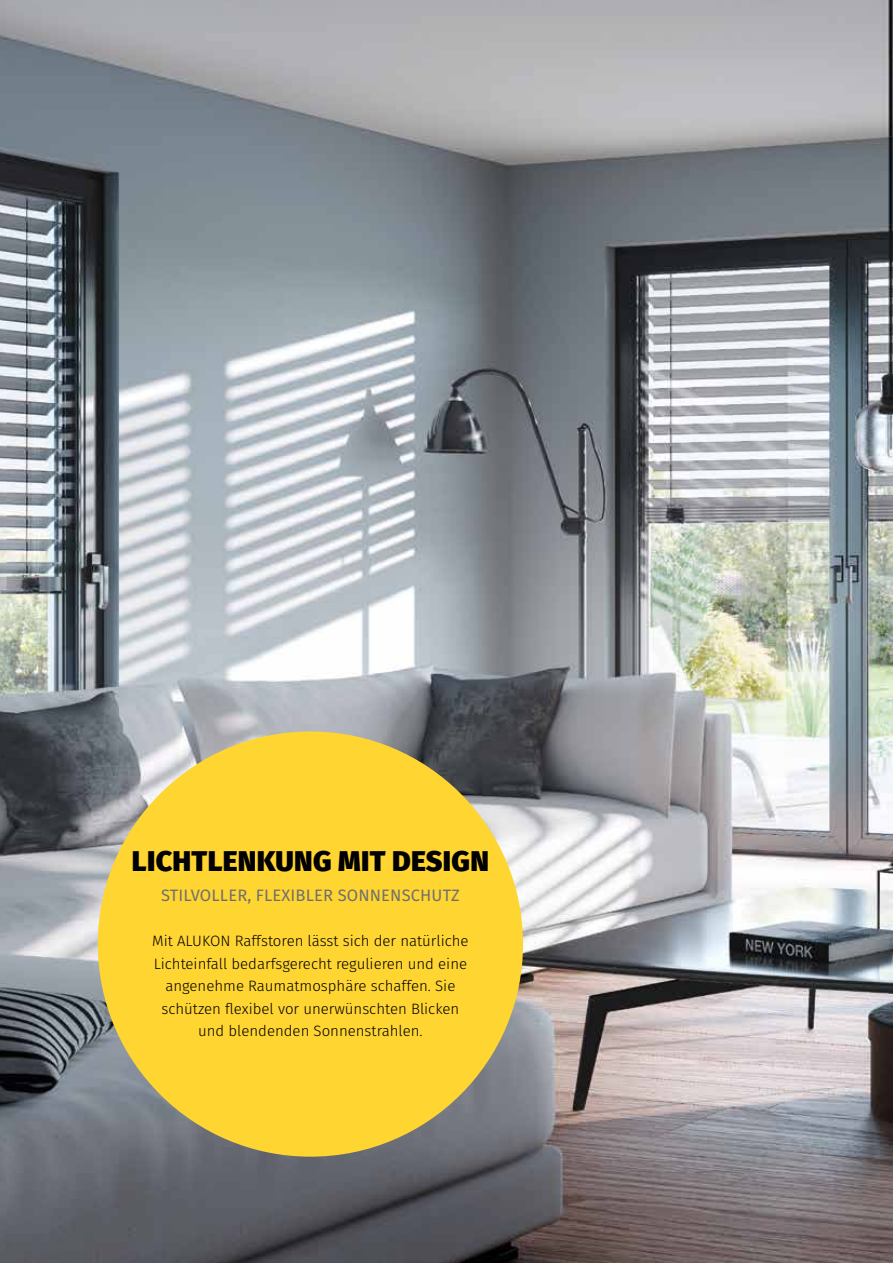
<style>
.page{position:relative;width:893px;height:1263px;background:#fff}
.page>*{position:absolute;margin:0;border:0;box-sizing:border-box;transform-origin:0 0}
.t1{font:800 28.5px "Fira Sans";letter-spacing:.01em;color:#000}
.t2{font:16.5px "Fira Sans";letter-spacing:.01em;color:#706f6f}
.t3{font:300 15px/22.5px "Fira Sans";color:#000;text-align:center}
</style>
<div class="page">
<img style="left:0;top:0;width:893px;height:1263px">
<div style="left:98px;top:731px;width:425px;height:426px;background:#ffd531;border-radius:50%"></div>
<h1 class="t1" style="left:132px;top:836px;width:358px">LICHTLENKUNG MIT DESIGN</h1>
<p class="t2" style="left:161px;top:883px;width:300px">STILVOLLER, FLEXIBLER SONNENSCHUTZ</p>
<p class="t3" style="left:152px;top:930px;width:318px">Mit ALUKON Raffstoren lässt sich der natürliche Lichteinfall bedarfsgerecht regulieren und eine angenehme Raumatmosphäre schaffen. Sie schützen flexibel vor unerwünschten Blicken und blendenden Sonnenstrahlen.</p>
</div>
